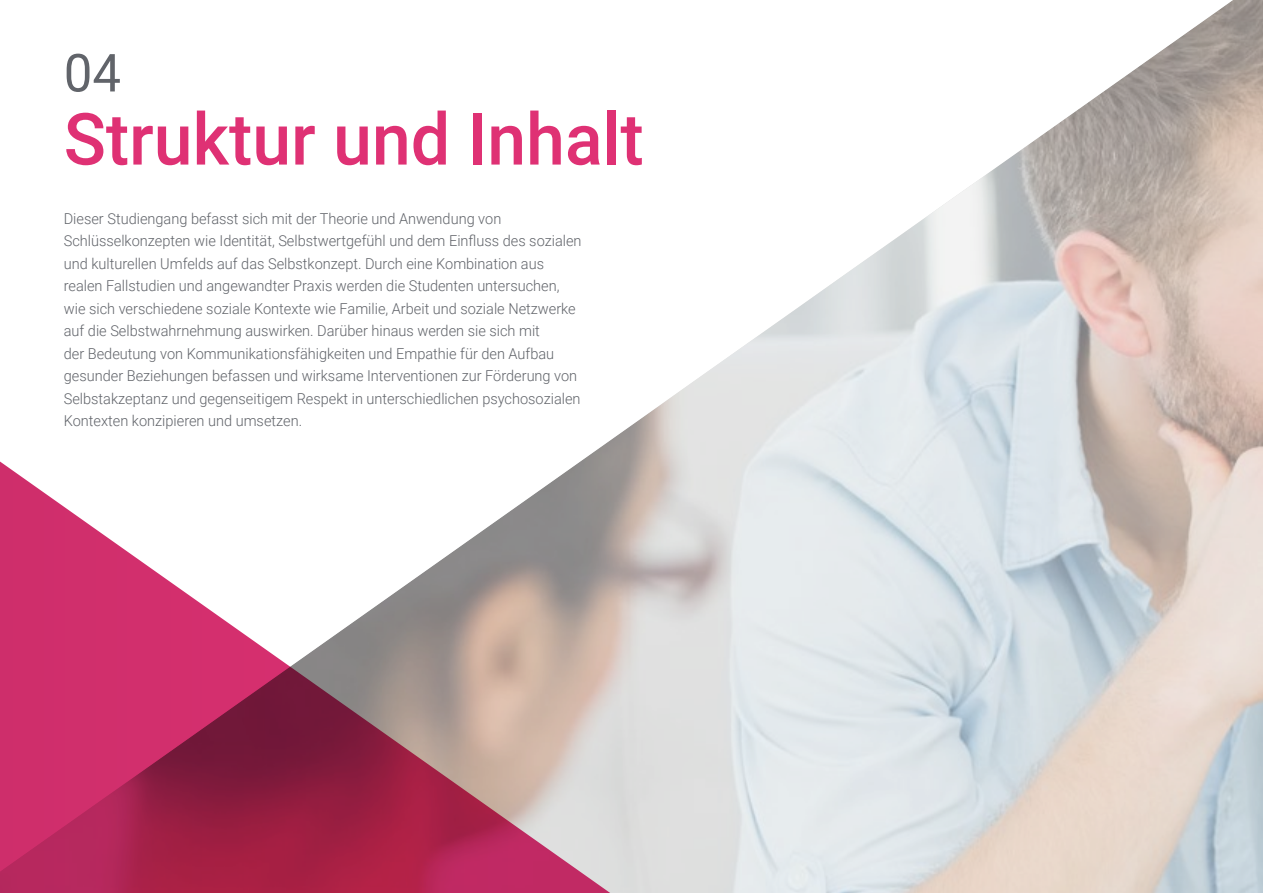
<style>
.page{position:relative;width:1263px;height:893px;background:#fff}
.page>*{position:absolute;margin:0;border:0;box-sizing:border-box;transform-origin:0 0}
.t1{font:500 72px "Roboto";color:#df3174}
.t2{font:52.5px "Roboto";color:#61646a}
.t3{font:300 15px/22.5px "Roboto";color:#61646a}
</style>
<div class="page">
<img style="left:602px;top:0;width:661px;height:893px">
<svg style="left:0;top:446px;width:640px;height:447px"></svg>
<h2 class="t2" style="left:64px;top:36px;width:59px">04</h2>
<h1 class="t1" style="left:64px;top:89px;width:581px">Struktur und Inhalt</h1>
<p class="t3" style="left:64px;top:207px;width:519px">Dieser Studiengang befasst sich mit der Theorie und Anwendung von Schlüsselkonzepten wie Identität, Selbstwertgefühl und dem Einfluss des sozialen und kulturellen Umfelds auf das Selbstkonzept. Durch eine Kombination aus realen Fallstudien und angewandter Praxis werden die Studenten untersuchen, wie sich verschiedene soziale Kontexte wie Familie, Arbeit und soziale Netzwerke auf die Selbstwahrnehmung auswirken. Darüber hinaus werden sie sich mit<br>der Bedeutung von Kommunikationsfähigkeiten und Empathie für den Aufbau gesunder Beziehungen befassen und wirksame Interventionen zur Förderung von Selbstakzeptanz und gegenseitigem Respekt in unterschiedlichen psychosozialen Kontexten konzipieren und umsetzen.</p>
</div>
